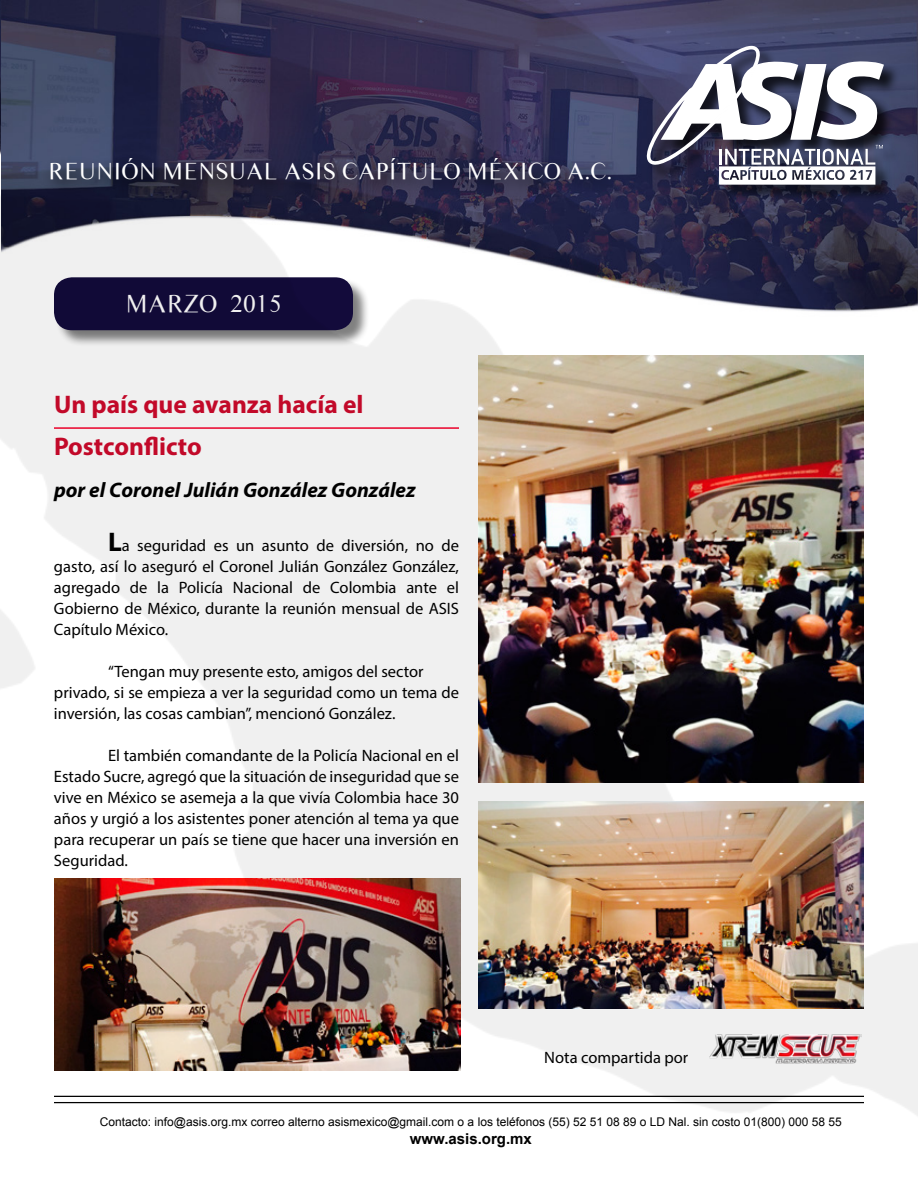
<style>
.page{position:relative;width:918px;height:1188px;background:#fff}
.page>*{position:absolute;margin:0;border:0;box-sizing:border-box;transform-origin:0 0}
.t1{font:700 25.5px/42px "Myriad Pro";color:#cf0a2c}
.t2{font:25.5px "Times Sans Serif";color:#fff}
.t3{font:24px "Times Sans Serif";color:#fff}
.t4{font:italic 700 21px "Myriad Pro";color:#000}
.t5{font:16.5px/21px "Myriad Pro";color:#000;text-align:justify}
.t6{font:700 15px "Arial";color:#000}
.t7{font:12px "Arial";color:#000}
.s1{font-weight:700;font-size:27px}
</style>
<div class="page">
<img style="left:1px;top:0;width:917px;height:53px">
<svg style="left:646px;top:45px;width:238px;height:8px;background:#4b4f75"></svg>
<img style="left:0;top:53px;width:918px;height:1063px">
<img style="left:478px;top:355px;width:386px;height:427px">
<hr style="left:54px;top:427px;width:405px;height:2px;background:#eb0029">
<img style="left:706px;top:1031px;width:158px;height:34px">
<img style="left:478px;top:802px;width:386px;height:207px">
<h2 class="t3" style="left:48px;top:155px;width:566px">REUNIÓN MENSUAL ASIS CAPÍTULO MÉXICO A.C.</h2>
<h1 class="t2" style="left:126px;top:287px;width:157px">MARZO 2015</h1>
<h1 class="t1" style="left:54px;top:383px;width:311px">Un país que avanza hacía el<br>Postconflicto</h1>
<p class="t4" style="left:54px;top:476px;width:363px">por el Coronel Julián González González</p>
<p class="t5" style="left:54px;top:535px;width:407px;text-indent:54px"><span class="s1">L</span>a seguridad es un asunto de diversión, no de gasto, así lo aseguró el Coronel Julián González González, agregado de la Policía Nacional de Colombia ante el Gobierno de México, durante la reunión mensual de ASIS Capítulo México.</p>
<p class="t5" style="left:54px;top:661px;width:407px;text-align:left;text-indent:54px">“Tengan muy presente esto, amigos del sector privado, si se empieza a ver la seguridad como un tema de inversión, las cosas cambian”, mencionó González.</p>
<p class="t5" style="left:54px;top:745px;width:407px;text-indent:54px">El también comandante de la Policía Nacional en el Estado Sucre, agregó que la situación de inseguridad que se vive en México se asemeja a la que vivía Colombia hace 30 años y urgió a los asistentes poner atención al tema ya que para recuperar un país se tiene que hacer una inversión en Seguridad.</p>
<p class="t5" style="left:544px;top:1047px;width:145px">Nota compartida por</p>
<p class="t7" style="left:100px;top:1114px;width:744px">Contacto: info@asis.org.mx correo alterno asismexico@gmail.com o a los teléfonos (55) 52 51 08 89 o LD Nal. sin costo 01(800) 000 58 55</p>
<p class="t6" style="left:410px;top:1129px;width:123px">www.asis.org.mx</p>
</div>
